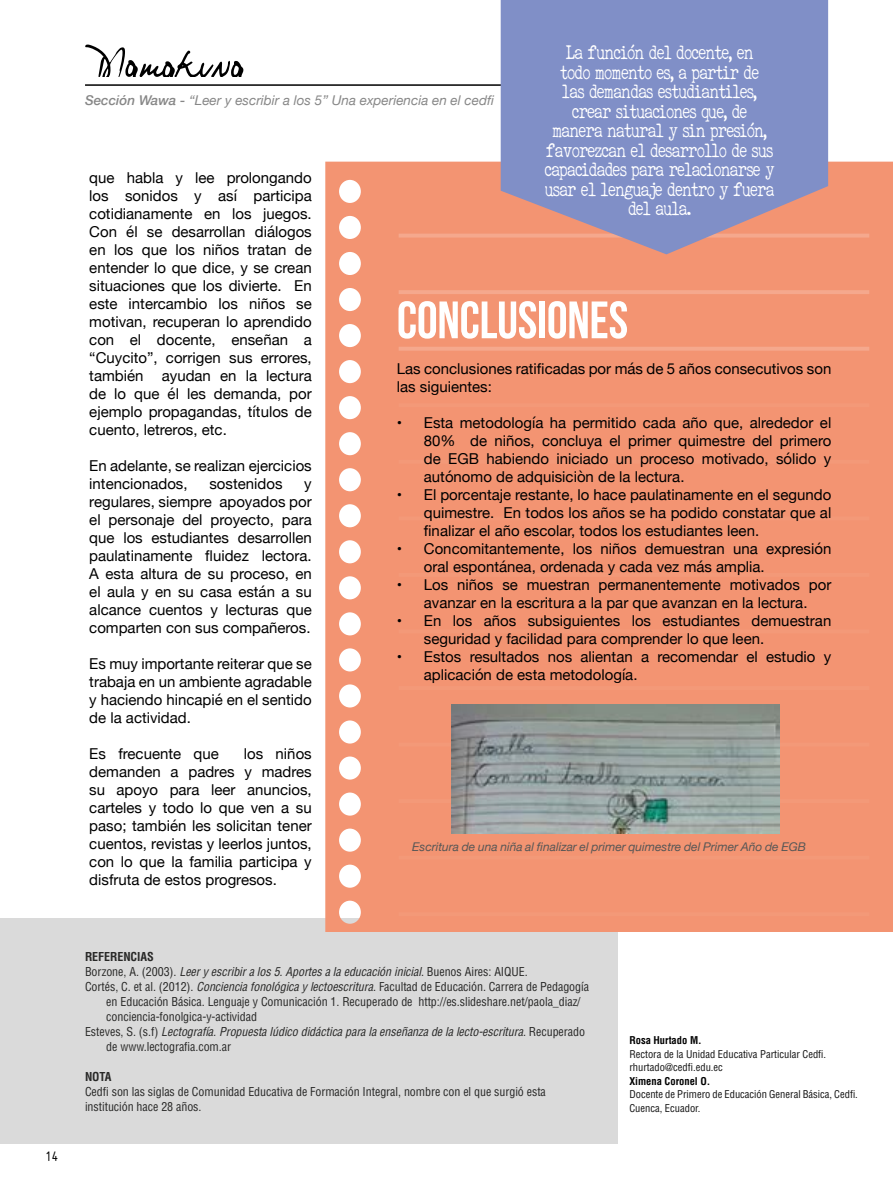
<style>
.page{position:relative;width:893px;height:1191px;background:#fff}
.page>*{position:absolute;margin:0;border:0;box-sizing:border-box;transform-origin:0 0}
.t1{font:700 52.5px "Bebas Neue";letter-spacing:-.005em;color:#fff}
.t2{font:19.5px/19.5px "ELEGANTTYPEWRITER";letter-spacing:-.05em;color:#fff;text-align:center}
.t3{font:15px/18px "Helvetica Neue";color:#000;text-align:justify}
.t4{font:15px "Miso";color:#000}
.t5{font:italic 13.5px "Helvetica Neue";color:#878787}
.t6{font:condensed 12px/15px "Helvetica LT Std";letter-spacing:-.005em;color:#282827}
.t7{font:italic condensed 12px "Helvetica LT Std";letter-spacing:-.005em;color:#282827}
.t8{font:italic 12px "Helvetica Neue";color:#575756}
.t9{font:700 condensed 12px "Helvetica LT Std";letter-spacing:-.005em;color:#282827}
.t10{font:condensed 10.5px/13.5px "Helvetica LT Std";color:#131313}
.t11{font:700 condensed 10.5px "Helvetica LT Std";color:#000}
.s1{font-weight:500}
.s2{font-style:normal}
.s3{font-style:italic}
</style>
<div class="page">
<hr style="left:85px;top:84px;width:723px;height:2px;background:#000">
<svg style="left:85px;top:45px;width:159px;height:32px"></svg>
<div style="left:0;top:918px;width:618px;height:226px;background:#dadada"></div>
<div style="left:325px;top:162px;width:568px;height:769px;background:#f39472"></div>
<hr style="left:399px;top:234px;width:470px;height:3px;background:#fff">
<hr style="left:399px;top:290px;width:470px;height:4px;background:#f5a88d">
<hr style="left:399px;top:347px;width:470px;height:3px;background:#fff">
<hr style="left:399px;top:403px;width:470px;height:4px;background:#f39978">
<hr style="left:399px;top:460px;width:470px;height:4px;background:#f39978">
<hr style="left:399px;top:516px;width:470px;height:4px;background:#f39978">
<hr style="left:399px;top:573px;width:470px;height:4px;background:#f39978">
<hr style="left:399px;top:629px;width:470px;height:4px;background:#f39978">
<hr style="left:399px;top:686px;width:470px;height:4px;background:#f39978">
<hr style="left:399px;top:742px;width:470px;height:4px;background:#f39978">
<hr style="left:399px;top:799px;width:470px;height:4px;background:#f39978">
<hr style="left:399px;top:855px;width:470px;height:4px;background:#f39978">
<hr style="left:399px;top:912px;width:470px;height:4px;background:#f39978">
<img style="left:451px;top:704px;width:329px;height:130px">
<svg style="left:501px;top:0;width:327px;height:254px;background:#8e8fbc"></svg>
<p class="t4" style="left:46px;top:1148px;width:14px">14</p>
<p class="t2" style="left:545px;top:43px;width:232px">La función del docente, en<br>todo momento es, a partir de<br>las demandas estudiantiles, crear situaciones que, de manera natural y sin presión, favorezcan el desarrollo de sus capacidades para relacionarse y usar el lenguaje dentro y fuera del aula.</p>
<p class="t5" style="left:85px;top:90px;width:411px"><span class="s1">Sección Wawa -</span> “Leer y escribir a los 5” Una experiencia en el cedfi</p>
<p class="t3" style="left:89px;top:169px;width:224px">que habla y lee prolongando los sonidos y así participa cotidianamente en los juegos.<br>Con él se desarrollan diálogos en los que los niños tratan de entender lo que dice, y se crean situaciones que los divierte. En este intercambio los niños se motivan, recuperan lo aprendido con el docente, enseñan a “Cuycito”, corrigen sus errores, también ayudan en la lectura de lo que él les demanda, por ejemplo propagandas, títulos de cuento, letreros, etc.</p>
<p class="t3" style="left:89px;top:457px;width:224px">En adelante, se realizan ejercicios intencionados,</p>
<h1 class="t1" style="left:397px;top:291px;width:233px">CONCLUSIONES</h1>
<p class="t3" style="left:397px;top:361px;width:436px">Las conclusiones ratificadas por más de 5 años consecutivos son las siguientes:</p>
<p class="t3" style="left:424px;top:415px;width:409px;text-indent:-27px">• Esta metodología ha permitido cada año que, alrededor el 80% de niños, concluya el primer quimestre del primero de EGB habiendo iniciado un proceso motivado, sólido y autónomo de adquisiciòn de la lectura.</p>
<p class="t3" style="left:424px;top:487px;width:409px;text-indent:-27px">• El porcentaje restante, lo hace paulatinamente en el segundo quimestre. En todos los años se ha podido constatar que al finalizar el año escolar, todos los estudiantes leen.</p>
<p class="t3" style="left:424px;top:541px;width:409px;text-indent:-27px">• Concomitantemente, los niños demuestran una expresión oral espontánea, ordenada y cada vez más amplia.</p>
<p class="t3" style="left:397px;top:577px;width:436px;text-align:center">• Los niños se muestran permanentemente motivados por avanzar en la escritura a la par que avanzan en la lectura.</p>
<p class="t3" style="left:424px;top:613px;width:409px;text-indent:-27px">• En los años subsiguientes los estudiantes demuestran seguridad y facilidad para comprender lo que leen.</p>
<p class="t3" style="left:424px;top:649px;width:409px;text-indent:-27px">• Estos resultados nos alientan a recomendar el estudio y aplicación de esta metodología.</p>
<p class="t3" style="left:209px;top:475px;width:75px">sostenidos</p>
<p class="t3" style="left:89px;top:475px;width:224px;text-indent:215px">y regulares, siempre apoyados por el personaje del proyecto, para que los estudiantes desarrollen paulatinamente fluidez lectora.<br>A esta altura de su proceso, en el aula y en su casa están a su alcance cuentos y lecturas que comparten con sus compañeros.</p>
<p class="t3" style="left:89px;top:655px;width:224px">Es muy importante reiterar que se trabaja en un ambiente agradable y haciendo hincapié en el sentido de la actividad.</p>
<p class="t3" style="left:89px;top:745px;width:131px">Es frecuente que</p>
<p class="t3" style="left:89px;top:745px;width:224px;text-indent:154px">los niños demanden a padres y madres su apoyo para leer anuncios, carteles y todo lo que ven a su paso; también les solicitan tener cuentos, revistas y leerlos juntos, con lo que la familia participa y disfruta de estos progresos.</p>
<p class="t8" style="left:412px;top:838px;width:395px">Escritura de una niña al finalizar el primer quimestre del Primer Año de EGB</p>
<p class="t9" style="left:85px;top:949px;width:70px">REFERENCIAS</p>
<p class="t7" style="left:85px;top:964px;width:444px"><span class="s2">Borzone, A. (2003).</span> Leer y escribir a los 5. Aportes a la educación inicial<span class="s2">. Buenos Aires: AIQUE.</span></p>
<p class="t6" style="left:85px;top:979px;width:505px">Cortés, C. et al. (2012). <span class="s3">Conciencia fonológica y lectoescritura</span>. Facultad de Educación. Carrera de Pedagogía</p>
<p class="t6" style="left:106px;top:994px;width:476px">en Educación Básica. Lenguaje y Comunicación 1. Recuperado de http://es.slideshare.net/paola_diaz/</p>
<p class="t6" style="left:106px;top:1009px;width:152px">conciencia-fonolgica-y-actividad</p>
<p class="t7" style="left:85px;top:1024px;width:501px"><span class="s2">Esteves, S. (s.f)</span> Lectografía. Propuesta lúdico didáctica para la enseñanza de la lecto-escritura<span class="s2">. Recuperado</span></p>
<p class="t6" style="left:106px;top:1039px;width:126px">de www.lectografia.com.ar</p>
<p class="t9" style="left:85px;top:1069px;width:28px">NOTA</p>
<p class="t6" style="left:85px;top:1084px;width:462px">Cedfi son las siglas de Comunidad Educativa de Formación Integral, nombre con el que surgió esta institución hace 28 años.</p>
<p class="t11" style="left:629px;top:1034px;width:74px">Rosa Hurtado M.</p>
<p class="t10" style="left:629px;top:1047px;width:198px">Rectora de la Unidad Educativa Particular Cedfi. rhurtado@cedfi.edu.ec</p>
<p class="t11" style="left:629px;top:1074px;width:83px">Ximena Coronel O.</p>
<p class="t10" style="left:629px;top:1087px;width:230px">Docente de Primero de Educación General Básica, Cedfi.<br>Cuenca, Ecuador.</p>
</div>
